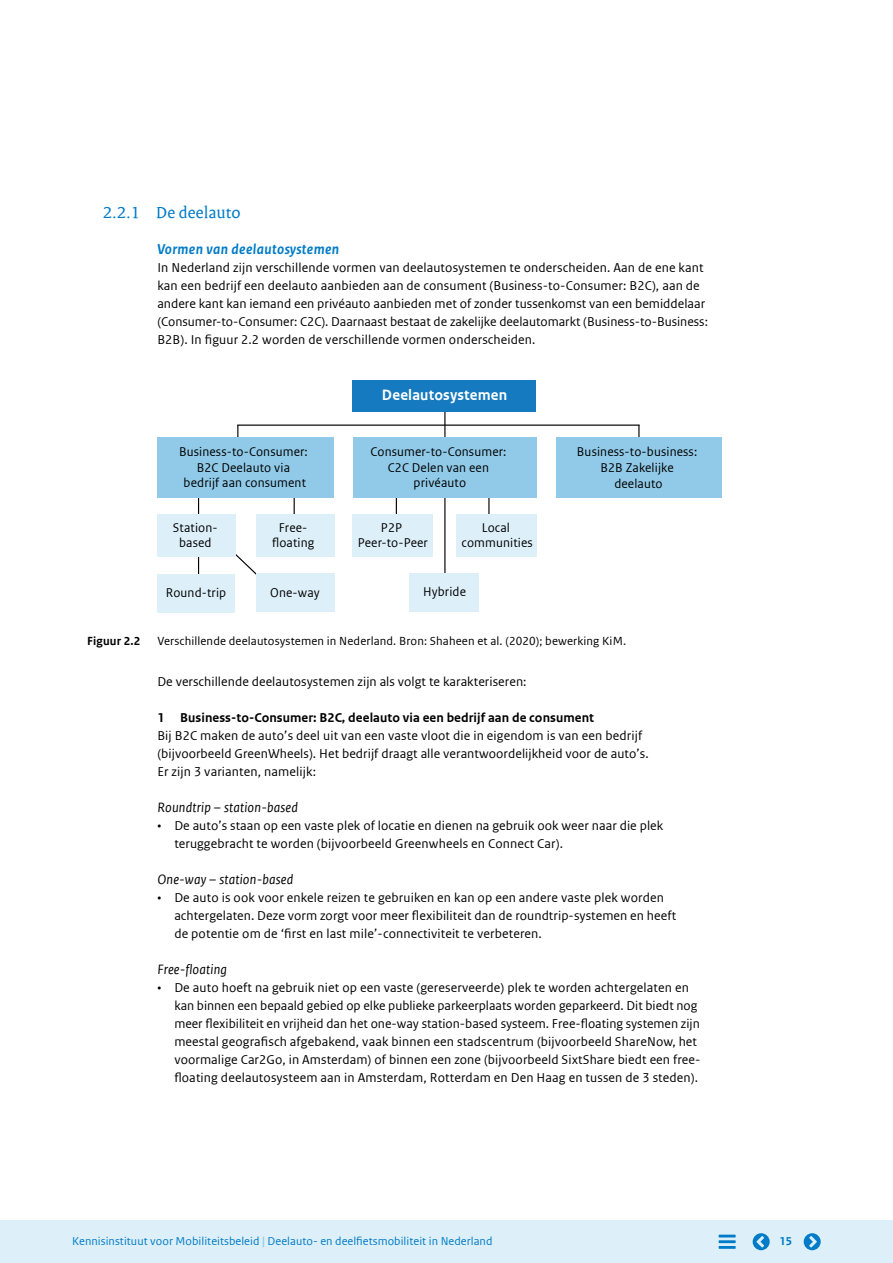
<style>
.page{position:relative;width:893px;height:1263px;background:#fff}
.page>*{position:absolute;margin:0;border:0;box-sizing:border-box;transform-origin:0 0}
._5i_03_Alineakop_nr{font:17.25px "Rijksoverheid Serif Web";letter-spacing:.01em;color:#007bc7}
.t1{font:15.75px "Rijksoverheid Sans Web Text Bold 2";letter-spacing:.01em;color:#fff}
._5i_02__Afwijk_Bold{font:italic 700 15px "Rijksoverheid Sans Text";letter-spacing:.025em;color:#007bc7}
._5i_06_Cursieve_kopj{font:italic 14.25px "Rijksoverheid Sans Web Text";letter-spacing:.015em;color:#000}
._5i_05_Bodytekst_9_1{font:13.5px/18px "Rijksoverheid Sans Web Text";letter-spacing:.005em;color:#000}
.t2{font:13.5px/18px "Rijksoverheid Sans Web Text Regular 2";letter-spacing:.01em;color:#000}
._5i_04_Inleiding_Int{font:13.5px "Rijksoverheid Sans Web Text Bold 2";letter-spacing:.005em;color:#000}
.t3{font:13.35px/15.8px "Rijksoverheid Sans Web Text";letter-spacing:.01em;color:#000;text-align:center}
.t4{font:13.35px/14.2px "Rijksoverheid Sans Web Text Regular 2";letter-spacing:.01em;color:#000;text-align:center}
._5i_07_Figuur_8_25-3{font:12.3px "Rijksoverheid Sans Web Text Regular 2";letter-spacing:.01em;color:#000}
._5i_07_Figuur_8_25-3-2{font:12.3px "Rijksoverheid Sans Web Text Bold 2";letter-spacing:.01em;color:#000}
.t5{font:12px "Rijksoverheid Sans Web Text Regular 2";letter-spacing:.005em;color:#007bc7}
.t6{font:12px "Rijksoverheid Sans Web Text Bold 2";color:#007bc7}
.s1{font-family:"Rijksoverheid Sans Web Text Regular 2"}
.s2{font-family:"Rijksoverheid Sans Web Text"}
.s3{font-family:"Rijksoverheid Sans Web Text Bold 2";font-size:12.75px;color:#8fcae7}
</style>
<div class="page">
<svg style="left:638px;top:426px;width:1px;height:12px"></svg>
<svg style="left:237px;top:426px;width:1px;height:12px"></svg>
<hr style="left:198px;top:477px;width:1px;height:100px;background:#000">
<hr style="left:294px;top:477px;width:1px;height:49px;background:#000">
<hr style="left:396px;top:477px;width:1px;height:49px;background:#000">
<hr style="left:488px;top:477px;width:1px;height:49px;background:#000">
<hr style="left:444px;top:398px;width:1px;height:179px;background:#000">
<svg style="left:236px;top:554px;width:24px;height:21px"></svg>
<div style="left:352px;top:380px;width:184px;height:31px;background:#157abf"></div>
<div style="left:352px;top:514px;width:81px;height:43px;background:#ddf0f9"></div>
<div style="left:256px;top:514px;width:78px;height:43px;background:#ddf0f9"></div>
<div style="left:157px;top:514px;width:79px;height:43px;background:#ddf0f9"></div>
<div style="left:256px;top:574px;width:78px;height:38px;background:#ddf0f9"></div>
<div style="left:157px;top:574px;width:78px;height:38px;background:#ddf0f9"></div>
<div style="left:457px;top:514px;width:80px;height:43px;background:#ddf0f9"></div>
<div style="left:409px;top:573px;width:70px;height:38px;background:#ddf0f9"></div>
<div style="left:353px;top:438px;width:184px;height:60px;background:#90cae8"></div>
<div style="left:556px;top:438px;width:165px;height:60px;background:#90cae8"></div>
<div style="left:158px;top:438px;width:176px;height:60px;background:#90cae8"></div>
<hr style="left:237px;top:424px;width:402px;height:2px;background:#000">
<div style="left:0;top:1220px;width:893px;height:43px;background:#ddeff8"></div>
<hr style="left:719px;top:1246px;width:17px;height:3px;background:#007bc7">
<hr style="left:719px;top:1240px;width:17px;height:3px;background:#007bc7">
<hr style="left:719px;top:1234px;width:17px;height:3px;background:#007bc7">
<svg style="left:753px;top:1233px;width:17px;height:17px"></svg>
<svg style="left:804px;top:1233px;width:17px;height:17px"></svg>
<p class="_5i_03_Alineakop_nr" style="left:103px;top:202px;width:139px">2.2.1 De deelauto</p>
<p class="_5i_02__Afwijk_Bold" style="left:157px;top:240px;width:183px">Vormen van deelautosystemen</p>
<p class="_5i_05_Bodytekst_9_1" style="left:157px;top:258px;width:552px">In Nederland zijn verschillende vormen van deelautosystemen te onderscheiden. Aan de ene kant kan een bedrijf een deelauto aanbieden aan de consument (Business-to-Consumer: B2C), aan de andere kant kan iemand een privéauto aanbieden met of zonder tussenkomst van een bemiddelaar (Consumer-to-Consumer: C2C). Daarnaast bestaat de zakelijke deelautomarkt (Business-to-Business:<br><span class="s1">B2B). In figuur 2.2 worden de verschillende vormen onderscheiden.</span></p>
<p class="t1" style="left:382px;top:386px;width:127px">Deelautosystemen</p>
<p class="t3" style="left:179px;top:444px;width:130px">Business-to-Consumer:<br>B2C Deelauto via bedrijf aan consument</p>
<p class="t3" style="left:370px;top:444px;width:137px">Consumer-to-Consumer:<br>C2C Delen van een privéauto</p>
<p class="t3" style="left:577px;top:444px;width:122px">Business-to-business:<br>B2B Zakelijke deelauto</p>
<p class="t3" style="left:173px;top:521px;width:46px;line-height:14.2px">Station&shy;based</p>
<p class="t4" style="left:272px;top:521px;width:44px"><span class="s2">Free&shy;</span>floating</p>
<p class="t3" style="left:166px;top:585px;width:62px">Round-trip</p>
<p class="t3" style="left:270px;top:585px;width:51px">One-way</p>
<p class="t3" style="left:358px;top:521px;width:72px;line-height:14.2px">P2P<br>Peer-to-Peer</p>
<p class="t3" style="left:462px;top:521px;width:73px;line-height:14.2px">Local communities</p>
<p class="t3" style="left:423px;top:584px;width:44px">Hybride</p>
<p class="_5i_07_Figuur_8_25-3-2" style="left:87px;top:634px;width:55px">Figuur 2.2</p>
<p class="_5i_07_Figuur_8_25-3" style="left:157px;top:634px;width:470px">Verschillende deelautosystemen in Nederland. Bron: Shaheen et al. (2020); bewerking KiM.</p>
<p class="_5i_05_Bodytekst_9_1" style="left:157px;top:672px;width:371px">De verschillende deelautosystemen zijn als volgt te karakteriseren:</p>
<p class="_5i_04_Inleiding_Int" style="left:157px;top:710px;width:438px">1 Business-to-Consumer: B2C, deelauto via een bedrijf aan de consument</p>
<p class="_5i_05_Bodytekst_9_1" style="left:157px;top:726px;width:493px">Bij B2C maken de auto’s deel uit van een vaste vloot die in eigendom is van een bedrijf (bijvoorbeeld GreenWheels). Het bedrijf draagt alle verantwoordelijkheid voor de auto’s.<br>Er zijn 3 varianten, namelijk:</p>
<p class="_5i_06_Cursieve_kopj" style="left:157px;top:799px;width:142px">Roundtrip – station-based</p>
<p class="_5i_05_Bodytekst_9_1" style="left:174px;top:816px;width:490px;text-indent:-17px">• De auto’s staan op een vaste plek of locatie en dienen na gebruik ook weer naar die plek teruggebracht te worden (bijvoorbeeld Greenwheels en Connect Car).</p>
<p class="_5i_06_Cursieve_kopj" style="left:157px;top:871px;width:138px">One-way – station-based</p>
<p class="t2" style="left:174px;top:888px;width:503px;text-indent:-17px"><span class="s2">• De auto is ook voor enkele reizen te gebruiken en kan op een andere vaste plek worden </span>achtergelaten. Deze vorm zorgt voor meer flexibiliteit dan de roundtrip-systemen en heeft de potentie om de ‘first en last mile’-connectiviteit te verbeteren.</p>
<p class="_5i_06_Cursieve_kopj" style="left:157px;top:961px;width:71px">Free-floating</p>
<p class="t2" style="left:174px;top:978px;width:528px;text-indent:-17px"><span class="s2">• De auto hoeft na gebruik niet op een vaste (gereserveerde) plek te worden achtergelaten en kan binnen een bepaald gebied op elke publieke parkeerplaats worden geparkeerd. Dit biedt nog </span>meer flexibiliteit en vrijheid dan het one-way station-based systeem. Free-floating systemen zijn meestal geografisch afgebakend, vaak binnen een stadscentrum (bijvoorbeeld ShareNow, het <span class="s2">voormalige Car2Go, in Amsterdam) of binnen een zone (bijvoorbeeld SixtShare biedt een free&shy;</span>floating deelautosysteem aan in Amsterdam, Rotterdam en Den Haag en tussen de 3 steden).</p>
<p class="t5" style="left:72px;top:1234px;width:422px"><span class="s2">Kennisinstituut voor Mobiliteitsbeleid</span> <span class="s3">|</span> Deelauto- en deelfietsmobiliteit in Nederland</p>
<p class="t6" style="left:779px;top:1234px;width:14px">15</p>
</div>
